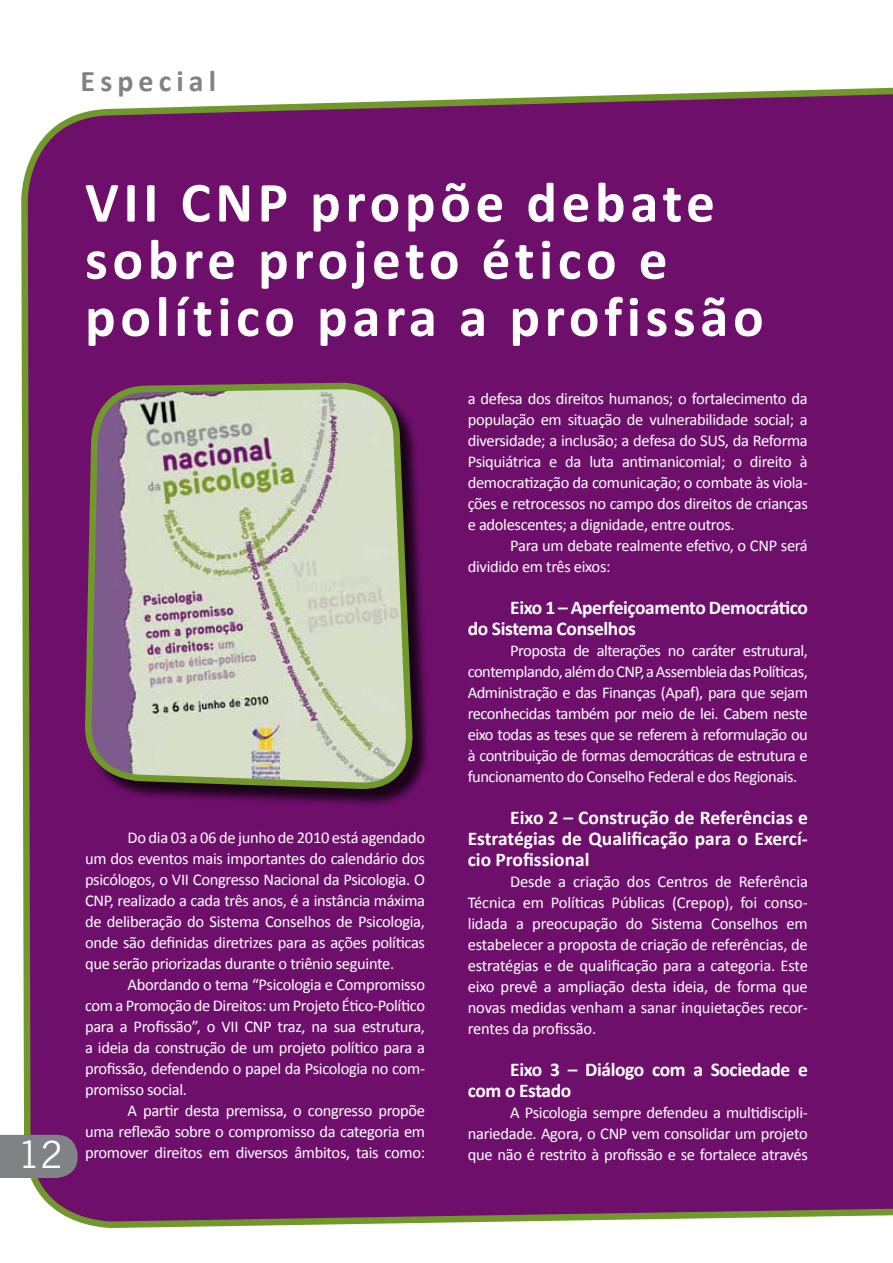
<style>
.page{position:relative;width:893px;height:1263px;background:#fff}
.page>*{position:absolute;margin:0;border:0;box-sizing:border-box;transform-origin:0 0}
.t1{font:700 57.15px/57.2px "Calibri";letter-spacing:.08em;color:#fff}
.t2{font:37.5px "News Gothic BT";color:#fff}
.t3{font:700 30px "Calibri";letter-spacing:.17em;color:#808285}
.t4{font:700 19.5px/21px "Calibri";letter-spacing:-.02em;color:#fff}
.t5{font:16.5px/21px "Calibri";letter-spacing:-.02em;color:#fff;text-align:justify}
</style>
<div class="page">
<div style="left:18px;top:87px;width:875px;height:1141px;background:#6f0f6c"></div>
<div style="left:0;top:1135px;width:78px;height:43px;background:#808285"></div>
<div style="left:87px;top:385px;width:344px;height:422px;background:#000;opacity:.75"></div>
<svg style="left:87px;top:379px;width:329px;height:669px;background:#99738f"></svg>
<h3 class="t3" style="left:81px;top:63px;width:137px">Especial</h3>
<h2 class="t2" style="left:18px;top:1132px;width:47px">12</h2>
<h1 class="t1" style="left:85px;top:171px;width:680px">VII CNP propõe debate sobre projeto ético e político para a profissão</h1>
<p class="t5" style="left:85px;top:827px;width:342px;text-indent:43px">Do dia 03 a 06 de junho de 2010 está agendado um dos eventos mais importantes do calendário dos psicólogos, o VII Congresso Nacional da Psicologia. O CNP, realizado a cada três anos, é a instância máxima de deliberação do Sistema Conselhos de Psicologia, onde são definidas diretrizes para as ações políticas que serão priorizadas durante o triênio seguinte.</p>
<p class="t5" style="left:85px;top:974px;width:342px;text-indent:43px">Abordando o tema “Psicologia e Compromisso com a Promoção de Direitos: um Projeto Ético-Político para a Profissão”, o VII CNP traz, na sua estrutura, a ideia da construção de um projeto político para a profissão, defendendo o papel da Psicologia no com&shy;promisso social.</p>
<p class="t5" style="left:85px;top:1100px;width:342px;text-indent:43px">A partir desta premissa, o congresso propõe uma reflexão sobre o compromisso da categoria em promover direitos em diversos âmbitos, tais como:</p>
<p class="t5" style="left:468px;top:387px;width:342px">a defesa dos direitos humanos; o fortalecimento da população em situação de vulnerabilidade social; a diversidade; a inclusão; a defesa do SUS, da Reforma Psiquiátrica e da luta antimanicomial; o direito à democratização da comunicação; o combate às viola&shy;ções e retrocessos no campo dos direitos de crianças e adolescentes; a dignidade, entre outros.</p>
<p class="t5" style="left:468px;top:534px;width:342px;text-indent:43px">Para um debate realmente efetivo, o CNP será dividido em três eixos:</p>
<p class="t4" style="left:468px;top:596px;width:342px;text-indent:43px">Eixo 1 – Aperfeiçoamento Democrático do Sistema Conselhos</p>
<p class="t5" style="left:468px;top:639px;width:342px;text-indent:43px">Proposta de alterações no caráter estrutural, contemplando, além do CNP, a Assembleia das Políticas, Administração e das Finanças (Apaf), para que sejam reconhecidas também por meio de lei. Cabem neste eixo todas as teses que se referem à reformulação ou à contribuição de formas democráticas de estrutura e funcionamento do Conselho Federal e dos Regionais.</p>
<p class="t4" style="left:468px;top:806px;width:342px;text-align:justify;text-indent:43px">Eixo 2 – Construção de Referências e Estratégias de Qualificação para o Exercí&shy;cio Profissional</p>
<p class="t5" style="left:468px;top:870px;width:342px;text-indent:43px">Desde a criação dos Centros de Referência Técnica em Políticas Públicas (Crepop), foi conso&shy;lidada a preocupação do Sistema Conselhos em estabelecer a proposta de criação de referências, de estratégias e de qualificação para a categoria. Este eixo prevê a ampliação desta ideia, de forma que novas medidas venham a sanar inquietações recor&shy;rentes da profissão.</p>
<p class="t4" style="left:468px;top:1058px;width:342px;text-indent:43px">Eixo 3 – Diálogo com a Sociedade e com o Estado</p>
<p class="t5" style="left:468px;top:1101px;width:342px;text-indent:43px">A Psicologia sempre defendeu a multidiscipli&shy;nariedade. Agora, o CNP vem consolidar um projeto que não é restrito à profissão e se fortalece através</p>
</div>
